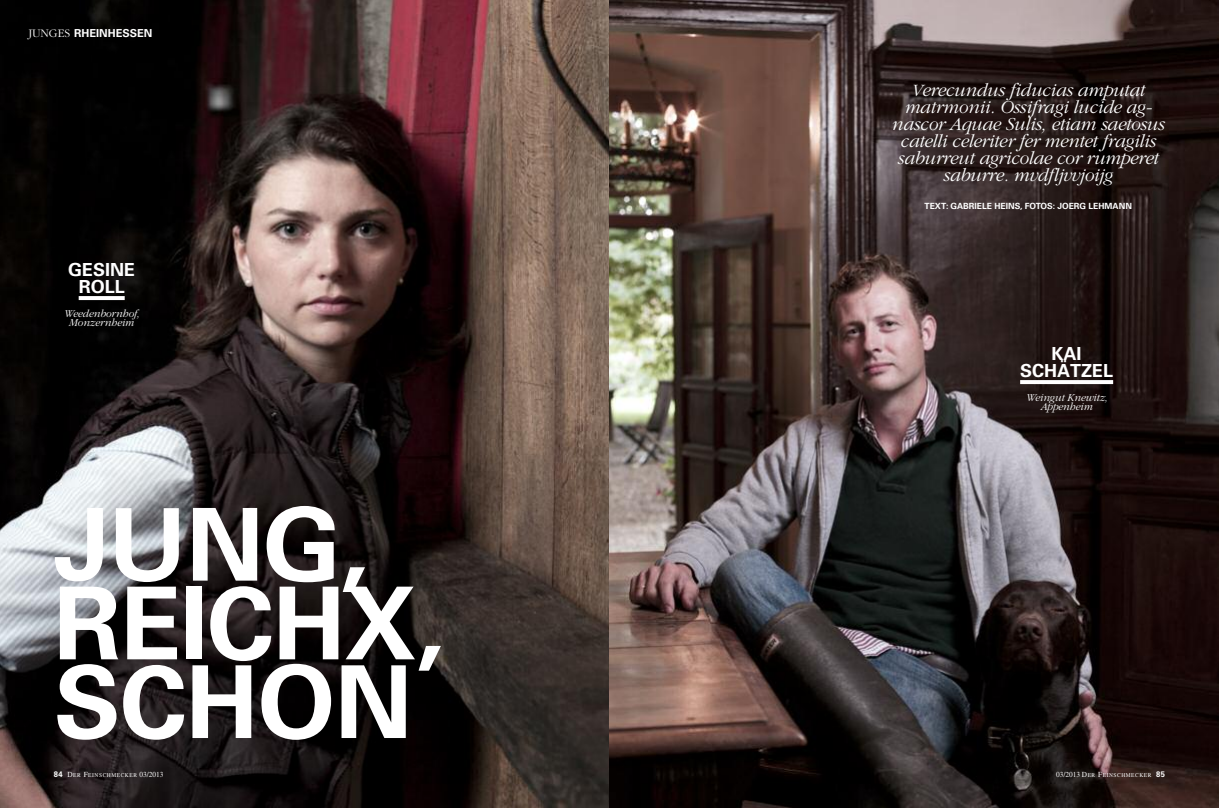
<style>
.page{position:relative;width:1219px;height:808px;background:#fff}
.page>*{position:absolute;margin:0;border:0;box-sizing:border-box;transform-origin:0 0}
.t1{font:700 100.5px/78.7px "Univers LT Std";letter-spacing:-.01em;color:#fff}
.t2{font:italic 300 19px/17px "ITC Garamond Std";letter-spacing:-.015em;color:#fff;text-align:center}
.t3{font:700 18px/17px "Univers";color:#fff;text-align:center}
.t4{font:italic 300 11px/9px "Garamond";letter-spacing:-.01em;color:#fff;text-align:center}
.t5{font:700 11px "Univers LT Std";color:#fff}
.t6{font:700 8.5px "Univers LT Std";color:#fff}
.t7{font:5.8px "Times";letter-spacing:.1em;color:#fff;scale:.95 1}
.s1{font-family:"ITC Garamond Std";font-weight:300;font-size:12px}
.s2{font-size:18px}
.s3{font-family:"Univers LT Std";font-weight:700;font-size:8px}
.s4{font-size:7.7px}
</style>
<div class="page">
<img style="left:0;top:1px;width:609px;height:807px">
<img style="left:609px;top:1px;width:609px;height:807px">
<svg style="left:79px;top:296px;width:46px;height:4px"></svg>
<svg style="left:1020px;top:380px;width:93px;height:4px"></svg>
<p class="t5" style="left:28px;top:26px;width:126px"><span class="s1">JUNGES</span> RHEINHESSEN</p>
<p class="t3" style="left:68px;top:260px;width:69px">GESINE<br>ROLL</p>
<p class="t4" style="left:63px;top:309px;width:78px">Weedenbornhof,<br>Monzernheim</p>
<h1 class="t1" style="left:54px;top:507px;width:391px">JUNG,<br>REICHX,<br>SCHON</h1>
<p class="t2" style="left:892px;top:82px;width:274px"><span class="s2">V</span>erecundusfiducias amputat matrmonii. Ossifragi lucide ag&shy;nascor Aquae Sulis, etiam saetosus catelli celeriter fer mentetfragilis saburreut agricolae cor rumperet saburre. mvdfljvvjoijg</p>
<p class="t6" style="left:924px;top:201px;width:209px">TEXT: GABRIELE HEINS, FOTOS: JOERG LEHMANN</p>
<p class="t3" style="left:1020px;top:344px;width:94px">KAI<br>SCHÄTZEL</p>
<p class="t4" style="left:1025px;top:393px;width:84px">Weingut Knewitz,<br>Appenheim</p>
<p class="t7" style="left:54px;top:772px;width:117px"><span class="s3">84</span> <span class="s4">D</span>ER <span class="s4">F</span>EINSCHMECKER <span class="s4">03/2013</span></p>
<p class="t7" style="left:1056px;top:772px;width:116px"><span class="s4">03/2013D</span>ER <span class="s4">F</span>EINSCHMECKER <span class="s3">85</span></p>
</div>
